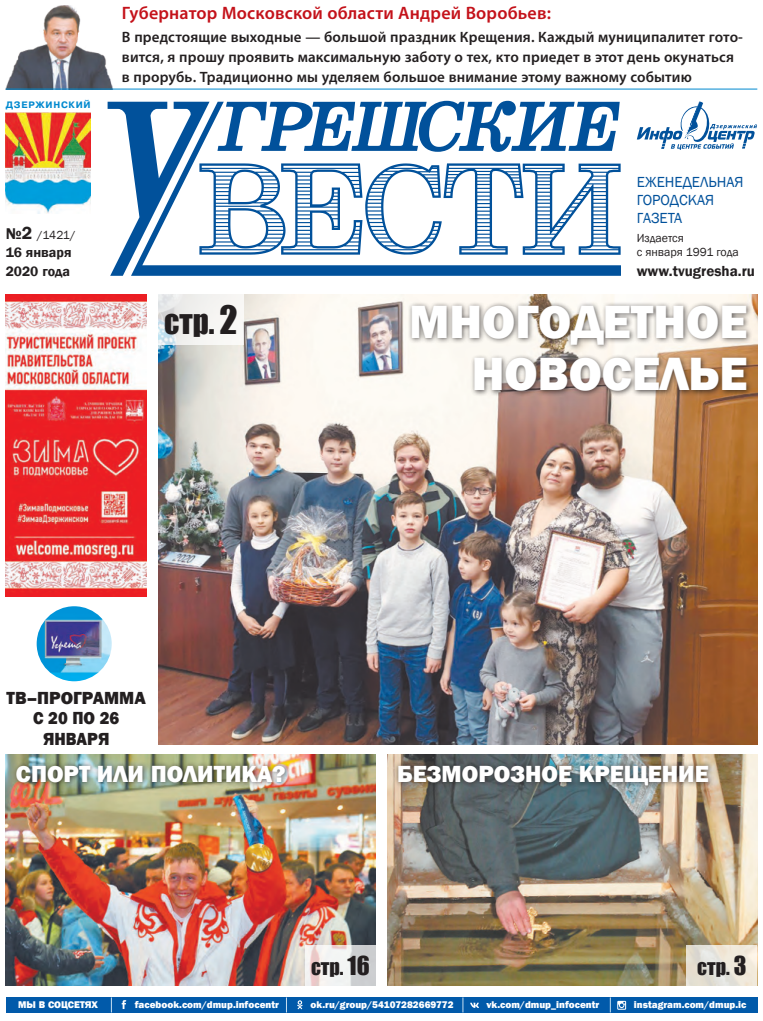
<style>
.page{position:relative;width:763px;height:1021px;background:#fff}
.page>*{position:absolute;margin:0;border:0;box-sizing:border-box;transform-origin:0 0}
.t1{font:800 48px/52px "Franklin Gothic";color:#fff;text-align:right}
.t2{font:31px "Impact";color:#231f20}
.t3{font:800 24px "Franklin Gothic";color:#fff}
.t4{font:20px "Impact";color:#231f20}
.t5{font:600 18px "Myriad Pro";letter-spacing:.01em;color:#c4121a}
.t6{font:800 18px/20.5px "Franklin Gothic";color:#231f20;text-align:center}
.t7{font:600 15px/20px "Myriad Pro";letter-spacing:.01em;color:#231f20}
.t8{font:15px/18px "Franklin Gothic";color:#01519b}
.t9{font:600 15px "Franklin Gothic";color:#231f20}
.t10{font:600 14px/18.7px "Franklin Gothic";color:#231f20}
.t11{font:12px/14px "Franklin Gothic";color:#231f20}
.t12{font:800 10px "Franklin Gothic";color:#fff}
.t13{font:700 9.3px "Pragmatica C";letter-spacing:.085em;color:#0089cf}
.s1{font-weight:600;font-size:16px}
.s2{font-weight:600;font-size:18px}
.s3{font-size:36px}
.s4{font-size:24px}
</style>
<div class="page">
<svg style="left:108px;top:101px;width:512px;height:175px"></svg>
<img style="left:6px;top:112px;width:85px;height:101px">
<img style="left:158px;top:295px;width:599px;height:450px">
<svg style="left:158px;top:295px;width:85px;height:50px;fill:#f3f2f1"></svg>
<img style="left:6px;top:755px;width:370px;height:230px">
<img style="left:387px;top:755px;width:370px;height:230px">
<svg style="left:305px;top:945px;width:71px;height:40px"></svg>
<svg style="left:686px;top:945px;width:71px;height:40px;background:#e9e4d9"></svg>
<div style="left:407px;top:301px;width:345px;height:96px;background:#231f20;opacity:.75"></div>
<img style="left:37px;top:606px;width:75px;height:75px;border-radius:37px">
<div style="left:12px;top:761px;width:279px;height:27px;background:#231f20;opacity:.75"></div>
<div style="left:394px;top:761px;width:320px;height:29px;background:#231f20;opacity:.75"></div>
<div style="left:6px;top:997px;width:751px;height:15px;background:#015aaa"></div>
<svg style="left:122px;top:1000px;width:4px;height:9px"></svg>
<svg style="left:297px;top:1000px;width:5px;height:9px"></svg>
<svg style="left:470px;top:1002px;width:9px;height:5px"></svg>
<svg style="left:617px;top:1000px;width:9px;height:9px"></svg>
<svg style="left:111px;top:997px;width:1px;height:15px"></svg>
<svg style="left:286px;top:997px;width:1px;height:15px"></svg>
<svg style="left:462px;top:997px;width:1px;height:15px"></svg>
<svg style="left:609px;top:997px;width:1px;height:15px"></svg>
<img style="left:6px;top:6px;width:107px;height:83px">
<svg style="left:121px;top:88px;width:636px;height:62px"></svg>
<hr style="left:6px;top:89px;width:751px;height:1px;background:#0089cf">
<img style="left:6px;top:295px;width:140px;height:301px">
<p class="t13" style="left:6px;top:100px;width:87px">ДЗЕР-ЖИН-СКИЙ</p>
<p class="t11" style="left:6px;top:228px;width:71px"><span class="s1">№</span><span class="s2">2</span> /1421/</p>
<p class="t10" style="left:6px;top:243px;width:67px">16 января<br>2020 года</p>
<p class="t5" style="left:122px;top:2px;width:430px">Губернатор Московской области Андрей Воробьев:</p>
<p class="t7" style="left:122px;top:27px;width:622px">В предстоящие выходные — большой праздник Крещения. Каждый муниципалитет гото&shy;вится, я прошу проявить максимальную заботу о тех, кто приедет в этот день окунаться в прорубь. Традиционно мы уделяем большое внимание этому важному событию</p>
<h2 class="t2" style="left:164px;top:298px;width:75px">стр. <span class="s3">2</span></h2>
<p class="t8" style="left:636px;top:173px;width:108px">ЕЖЕНЕДЕЛЬНАЯ<br>ГОРОДСКАЯ<br>ГАЗЕТА</p>
<p class="t11" style="left:636px;top:232px;width:104px">Издается<br>с января 1991 года</p>
<p class="t9" style="left:636px;top:262px;width:120px">www.tvugresha.ru</p>
<h1 class="t1" style="left:409px;top:296px;width:340px">МНОГОДЕТНОЕ<br>НОВОСЕЛЬЕ</h1>
<p class="t6" style="left:7px;top:687px;width:141px">ТВ–ПРОГРАММА<br>С 20 ПО 26<br>ЯНВАРЯ</p>
<h3 class="t3" style="left:16px;top:758px;width:271px">СПОРТ ИЛИ ПОЛИТИКА?</h3>
<h3 class="t3" style="left:397px;top:758px;width:313px">БЕЗМОРОЗНОЕ КРЕЩЕНИЕ</h3>
<h3 class="t4" style="left:311px;top:951px;width:60px">стр. <span class="s4">16</span></h3>
<h3 class="t4" style="left:697px;top:951px;width:51px">стр. <span class="s4">3</span></h3>
<p class="t12" style="left:18px;top:998px;width:81px">МЫ В СОЦСЕТЯХ</p>
<p class="t12" style="left:135px;top:998px;width:146px">facebook.com/dmup.infocentr</p>
<p class="t12" style="left:310px;top:998px;width:144px">ok.ru/group/54107282669772</p>
<p class="t12" style="left:486px;top:998px;width:114px">vk.com/dmup_infocentr</p>
<p class="t12" style="left:634px;top:998px;width:114px">instagram.com/dmup.ic</p>
</div>
